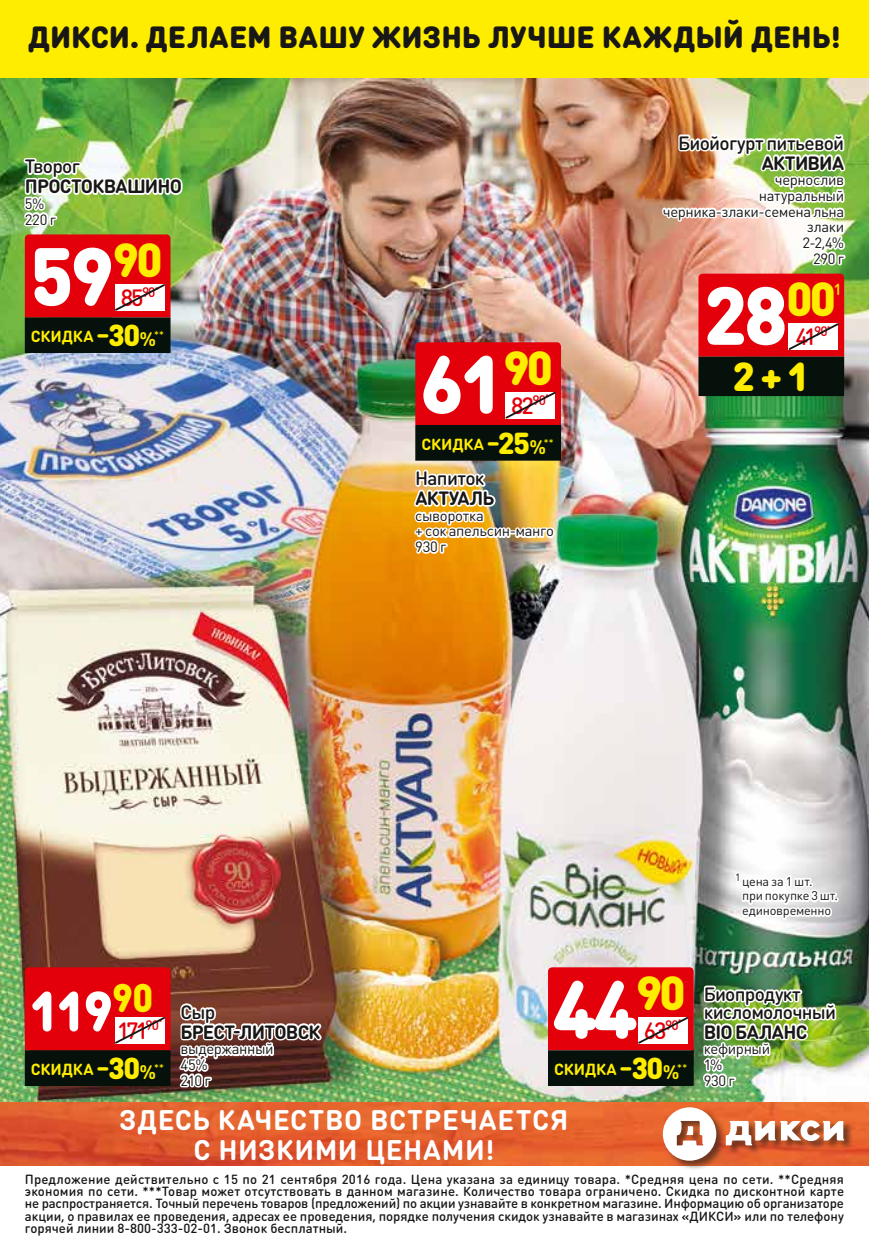
<style>
.page{position:relative;width:869px;height:1260px;background:#fff}
.page>*{position:absolute;margin:0;border:0;box-sizing:border-box;transform-origin:0 0}
.t1{font:900 80.85px "DIN Round Pro";letter-spacing:-.04em;color:#fff}
.t2{font:900 55.65px "DIN Round Pro";color:#fff;scale:.95 1}
.t3{font:900 39.9px "DIN Round Pro";color:#ffed00}
.t4{font:900 30.28px "DIN Round Pro";letter-spacing:.005em;color:#181716}
.t5{font:700 28px/29.8px "DIN Round Pro";letter-spacing:.025em;color:#fff;text-align:center}
.t6{font:500 23.28px "DIN Round Pro";letter-spacing:-.105em;color:#e3000b}
.t7{font:500 19.07px/18px "DIN Round Pro";letter-spacing:-.04em;color:#181716}
.t8{font:700 19.07px "DIN Round Pro";letter-spacing:-.04em;color:#181716}
.t9{font:700 15.92px "DIN Round Pro";letter-spacing:-.01em;color:#ffed00}
.t10{font:500 15.92px "DIN Round Pro";color:#ffed00}
.t11{font:14.7px/15.8px "DIN Round Pro";letter-spacing:-.025em;color:#181716}
.t12{font:500 13.12px/12.2px "DIN Round Pro";color:#181716;text-align:justify}
.t13{font:12.6px/14.7px "DIN Round Pro";letter-spacing:-.02em;color:#181716}
.s1{font-size:28.18px}
.s2{font-weight:900;font-size:29.93px}
.s3{font-size:19.43px}
</style>
<div class="page">
<img style="left:0;top:78px;width:1px;height:318px">
<img style="left:0;top:750px;width:1px;height:352px">
<img style="left:1px;top:78px;width:867px;height:1024px">
<div style="left:698px;top:357px;width:145px;height:39px;background:#06110b"></div>
<div style="left:548px;top:1051px;width:145px;height:34px;background:#06110b"></div>
<div style="left:547px;top:1050px;width:146px;height:36px;border:1px solid #06110b"></div>
<svg style="left:547px;top:967px;width:146px;height:83px;background:#e31c26"></svg>
<div style="left:415px;top:426px;width:145px;height:34px;background:#06110b"></div>
<div style="left:415px;top:425px;width:145px;height:36px;border:1px solid #06110b"></div>
<svg style="left:415px;top:342px;width:145px;height:83px;background:#e31b24"></svg>
<div style="left:25px;top:318px;width:145px;height:34px;background:#06110b"></div>
<div style="left:25px;top:317px;width:145px;height:36px;border:1px solid #06110b"></div>
<svg style="left:25px;top:234px;width:145px;height:83px;background:#e31b24"></svg>
<div style="left:25px;top:1051px;width:145px;height:34px;background:#06110b"></div>
<div style="left:25px;top:1050px;width:145px;height:36px;border:1px solid #06110b"></div>
<svg style="left:25px;top:967px;width:145px;height:83px;background:#e31a24"></svg>
<svg style="left:731px;top:858px;width:108px;height:67px"></svg>
<img style="left:700px;top:983px;width:138px;height:107px">
<img style="left:660px;top:131px;width:188px;height:226px">
<img style="left:411px;top:467px;width:146px;height:90px">
<svg style="left:176px;top:1001px;width:148px;height:89px"></svg>
<svg style="left:20px;top:155px;width:165px;height:73px"></svg>
<img style="left:0;top:1102px;width:868px;height:63px">
<div style="left:662px;top:1107px;width:191px;height:64px;background:#181716;opacity:.57"></div>
<svg style="left:662px;top:1107px;width:181px;height:54px"></svg>
<div style="left:0;top:0;width:868px;height:78px;background:#ffed00"></div>
<h3 class="t4" style="left:28px;top:14px;width:814px">ДИКСИ. ДЕЛАЕМ ВАШУ ЖИЗНЬ ЛУЧШЕ КАЖДЫЙ ДЕНЬ!</h3>
<h3 class="t7" style="left:25px;top:157px;width:57px">Творог</h3>
<h3 class="t8" style="left:25px;top:173px;width:158px">ПРОСТОКВАШИНО</h3>
<p class="t11" style="left:25px;top:195px;width:33px">5%<br>220 г</p>
<h1 class="t1" style="left:30px;top:215px;width:134px">59<sup>90</sup></h1>
<p class="t9" style="left:31px;top:325px;width:135px">СКИДКА <span class="s1">–</span><span class="s2">30</span><span class="s3">%</span><sup>**</sup></p>
<h3 class="t6" style="left:121px;top:282px;width:39px">85<sup>90</sup><sup>*</sup></h3>
<h1 class="t1" style="left:420px;top:323px;width:134px">61<sup>90</sup></h1>
<p class="t9" style="left:421px;top:433px;width:134px">СКИДКА <span class="s1">–</span><span class="s2">25</span><span class="s3">%</span><sup>**</sup></p>
<h3 class="t6" style="left:511px;top:390px;width:39px">82<sup>90</sup><sup>*</sup></h3>
<h3 class="t7" style="left:415px;top:469px;width:71px">Напиток</h3>
<h3 class="t8" style="left:415px;top:485px;width:81px">АКТУАЛЬ</h3>
<p class="t11" style="left:415px;top:507px;width:140px">сыворотка<br>+ сок апельсин-манго<br>930 г</p>
<h3 class="t7" style="left:678px;top:133px;width:167px">Биойогурт питьевой</h3>
<h3 class="t8" style="left:761px;top:149px;width:84px">АКТИВИА</h3>
<p class="t11" style="left:662px;top:172px;width:183px;text-align:right">чернослив<br>натуральный черника-злаки-семена льна злаки<br>2-2,4%<br>290 г</p>
<h1 class="t1" style="left:703px;top:254px;width:134px">28<sup>00</sup></h1>
<p class="t10" style="left:833px;top:279px;width:10px">1</p>
<h3 class="t3" style="left:732px;top:346px;width:79px">2 + 1</h3>
<h3 class="t6" style="left:795px;top:321px;width:36px">41<sup>90</sup><sup>*</sup></h3>
<h2 class="t2" style="left:30px;top:969px;width:131px">119<sup>90</sup></h2>
<p class="t9" style="left:31px;top:1058px;width:135px">СКИДКА <span class="s1">–</span><span class="s2">30</span><span class="s3">%</span><sup>**</sup></p>
<h3 class="t6" style="left:117px;top:1015px;width:47px">171<sup>90</sup><sup>*</sup></h3>
<h3 class="t7" style="left:180px;top:1002px;width:36px">Сыр</h3>
<h3 class="t8" style="left:180px;top:1018px;width:141px">БРЕСТ-ЛИТОВСК</h3>
<p class="t11" style="left:180px;top:1041px;width:94px">выдержанный<br>45%<br>210 г</p>
<p class="t13" style="left:741px;top:873px;width:97px;text-indent:-7px"><sup>1</sup> цена за 1 шт.<br>при покупке 3 шт. единовременно</p>
<h1 class="t1" style="left:553px;top:948px;width:134px">44<sup>90</sup></h1>
<p class="t9" style="left:554px;top:1058px;width:135px">СКИДКА <span class="s1">–</span><span class="s2">30</span><span class="s3">%</span><sup>**</sup></p>
<h3 class="t6" style="left:643px;top:1015px;width:40px">63<sup>90</sup><sup>*</sup></h3>
<h3 class="t7" style="left:703px;top:984px;width:134px">Биопродукт кисломолочный</h3>
<h3 class="t8" style="left:703px;top:1018px;width:105px">BIO БАЛАНС</h3>
<p class="t11" style="left:703px;top:1041px;width:68px">кефирный<br>1%<br>930 г</p>
<h3 class="t5" style="left:119px;top:1104px;width:450px">ЗДЕСЬ КАЧЕСТВО ВСТРЕЧАЕТСЯ<br>С НИЗКИМИ ЦЕНАМИ!</h3>
<p class="t12" style="left:25px;top:1173px;width:820px">Предложение действительно с 15 по 21 сентября 2016 года. Цена указана за единицу товара. *Средняя цена по сети. **Средняя экономия по сети. ***Товар может отсутствовать в данном магазине. Количество товара ограничено. Скидка по дисконтной карте не распространяется. Точный перечень товаров (предложений) по акции узнавайте в конкретном магазине. Информацию об организаторе акции, о правилах ее проведения, адресах ее проведения, порядке получения скидок узнавайте в магазинах «ДИКСИ» или по телефону горячей линии 8-800-333-02-01. Звонок бесплатный.</p>
</div>
